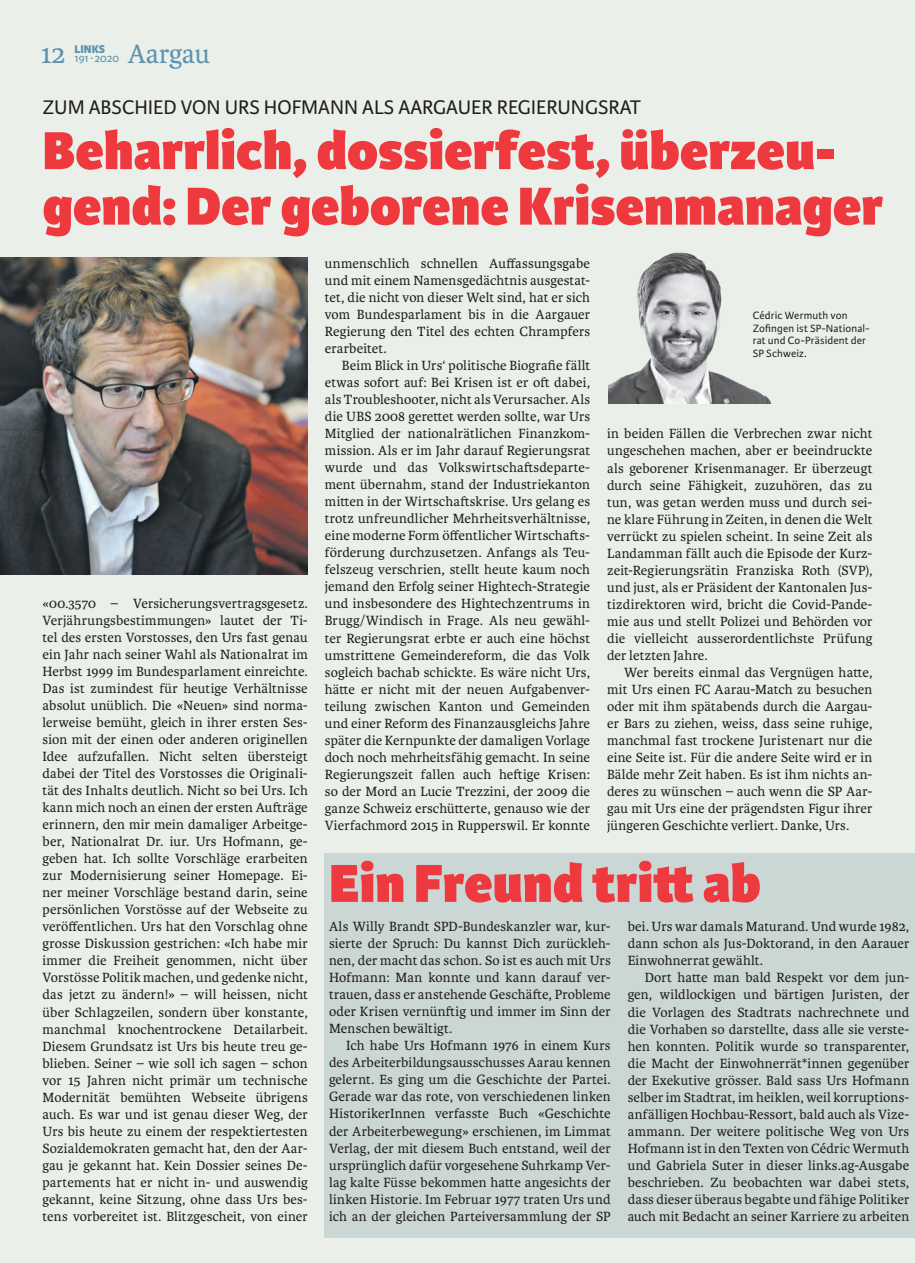
<style>
.page{position:relative;width:915px;height:1263px;background:#fff}
.page>*{position:absolute;margin:0;border:0;box-sizing:border-box;transform-origin:0 0}
.t1{font:800 57px/55.5px "Karmina Sans";color:#ee3a3e}
.t2{font:28.5px "Karmina";letter-spacing:-.005em;color:#5e93b0}
.t3{font:21px "Karmina Sans";color:#231f20}
.t4{font:14.25px/17px "Karmina";letter-spacing:.01em;color:#231f20;text-align:justify}
.t5{font:12px "Karmina Sans";color:#5e93b0}
.t6{font:800 12px "Karmina Sans";color:#5e93b0}
.t7{font:11.25px/12.8px "Karmina Sans";letter-spacing:.015em;color:#231f20}
</style>
<div class="page">
<div style="left:0;top:0;width:914px;height:1263px;background:#eaf0e9"></div>
<div style="left:325px;top:853px;width:589px;height:384px;background:#cad7d4"></div>
<img style="left:0;top:257px;width:308px;height:317px">
<img style="left:608px;top:252px;width:164px;height:152px">
<p class="t5" style="left:74px;top:52px;width:46px">191∙ 2020</p>
<h2 class="t2" style="left:128px;top:38px;width:84px">Aargau</h2>
<h3 class="t3" style="left:43px;top:95px;width:600px">ZUM ABSCHIED VON URS HOFMANN ALS AARGAUER REGIERUNGSRAT</h3>
<h1 class="t1" style="left:43px;top:125px;width:842px">Beharrlich, dossierfest, überzeu&shy;gend: Der geborene Krisenmanager</h1>
<h2 class="t2" style="left:40px;top:38px;width:27px">12</h2>
<p class="t6" style="left:74px;top:43px;width:32px">LINKS</p>
<p class="t4" style="left:43px;top:595px;width:267px">«00.3570 – Versicherungsvertragsgesetz.<br>Verjährungsbestimmungen» lautet der Ti&shy;tel des ersten Vorstosses, den Urs fast genau ein Jahr nach seiner Wahl als Nationalrat im Herbst 1999 im Bundesparlament einreichte.<br>Das ist zumindest für heutige Verhältnisse absolut unüblich. Die «Neuen» sind norma&shy;lerweise bemüht, gleich in ihrer ersten Ses&shy;sion mit der einen oder anderen originellen Idee aufzufallen. Nicht selten übersteigt dabei der Titel des Vorstosses die Originali&shy;tät des Inhalts deutlich. Nicht so bei Urs. Ich kann mich noch an einen der ersten Aufträge erinnern, den mir mein damaliger Arbeitge&shy;ber, Nationalrat Dr. iur. Urs Hofmann, ge&shy;geben hat. Ich sollte Vorschläge erarbeiten zur Modernisierung seiner Homepage. Ei&shy;ner meiner Vorschläge bestand darin, seine persönlichen Vorstösse auf der Webseite zu veröffentlichen. Urs hat den Vorschlag ohne grosse Diskussion gestrichen: «Ich habe mir immer die Freiheit genommen, nicht über Vorstösse Politik machen, und gedenke nicht, das jetzt zu ändern!» – will heissen, nicht über Schlagzeilen, sondern über konstante, manchmal knochentrockene Detailarbeit.<br>Diesem Grundsatz ist Urs bis heute treu ge&shy;blieben. Seiner – wie soll ich sagen – schon vor 15 Jahren nicht primär um technische Modernität bemühten Webseite übrigens auch. Es war und ist genau dieser Weg, der Urs bis heute zu einem der respektiertesten Sozialdemokraten gemacht hat, den der Aar&shy;gau je gekannt hat. Kein Dossier seines De&shy;partements hat er nicht in- und auswendig gekannt, keine Sitzung, ohne dass Urs bes&shy;tens vorbereitet ist. Blitzgescheit, von einer</p>
<p class="t4" style="left:325px;top:255px;width:267px">unmenschlich schnellen Auffassungsgabe und mit einem Namensgedächtnis ausgestat&shy;tet, die nicht von dieser Welt sind, hat er sich vom Bundesparlament bis in die Aargauer Regierung den Titel des echten Chrampfers erarbeitet.</p>
<p class="t4" style="left:325px;top:357px;width:267px;text-indent:17px">Beim Blick in Urs‘ politische Biografie fällt etwas sofort auf: Bei Krisen ist er oft dabei, als Troubleshooter, nicht als Verursacher. Als die UBS 2008 gerettet werden sollte, war Urs Mitglied der nationalrätlichen Finanzkom&shy;mission. Als er im Jahr darauf Regierungsrat wurde und das Volkswirtschaftsdeparte&shy;ment übernahm, stand der Industriekanton mitten in der Wirtschaftskrise. Urs gelang es trotz unfreundlicher Mehrheitsverhältnisse, eine moderne Form öffentlicher Wirtschafts&shy;förderung durchzusetzen. Anfangs als Teu&shy;felszeug verschrien, stellt heute kaum noch jemand den Erfolg seiner Hightech-Strategie und insbesondere des Hightechzentrums in Brugg/Windisch in Frage. Als neu gewähl&shy;ter Regierungsrat erbte er auch eine höchst umstrittene Gemeindereform, die das Volk sogleich bachab schickte. Es wäre nicht Urs, hätte er nicht mit der neuen Aufgabenver&shy;teilung zwischen Kanton und Gemeinden und einer Reform des Finanzausgleichs Jahre später die Kernpunkte der damaligen Vorlage doch noch mehrheitsfähig gemacht. In seine Regierungszeit fallen auch heftige Krisen: so der Mord an Lucie Trezzini, der 2009 die ganze Schweiz erschütterte, genauso wie der Vierfachmord 2015 in Rupperswil. Er konnte</p>
<p class="t7" style="left:752px;top:309px;width:118px">Cédric Wermuth von<br>Zofingen ist SP-National&shy;rat und Co-Präsident der<br>SP Schweiz.</p>
<p class="t4" style="left:607px;top:426px;width:267px">in beiden Fällen die Verbrechen zwar nicht ungeschehen machen, aber er beeindruckte als geborener Krisenmanager. Er überzeugt durch seine Fähigkeit, zuzuhören, das zu tun, was getan werden muss und durch sei&shy;ne klare Führung in Zeiten, in denen die Welt verrückt zu spielen scheint. In seine Zeit als Landamman fällt auch die Episode der Kurz&shy;zeit-Regierungsrätin Franziska Roth (SVP), und just, als er Präsident der Kantonalen Jus&shy;tizdirektoren wird, bricht die Covid-Pande&shy;mie aus und stellt Polizei und Behörden vor die vielleicht ausserordentlichste Prüfung der letzten Jahre.</p>
<p class="t4" style="left:607px;top:664px;width:267px;text-indent:17px">Wer bereits einmal das Vergnügen hatte, mit Urs einen FC Aarau-Match zu besuchen oder mit ihm spätabends durch die Aargau&shy;er Bars zu ziehen, weiss, dass seine ruhige, manchmal fast trockene Juristenart nur die eine Seite ist. Für die andere Seite wird er in Bälde mehr Zeit haben. Es ist ihm nichts an&shy;deres zu wünschen – auch wenn die SP Aar&shy;gau mit Urs eine der prägendsten Figur ihrer jüngeren Geschichte verliert. Danke, Urs.</p>
<h1 class="t1" style="left:329px;top:858px;width:433px">Ein Freund tritt ab</h1>
<p class="t4" style="left:329px;top:918px;width:283px">Als Willy Brandt SPD-Bundeskanzler war, kur&shy;sierte der Spruch: Du kannst Dich zurückleh&shy;nen, der macht das schon. So ist es auch mit Urs Hofmann: Man konnte und kann darauf ver&shy;trauen, dass er anstehende Geschäfte, Probleme oder Krisen vernünftig und immer im Sinn der Menschen bewältigt.</p>
<p class="t4" style="left:329px;top:1037px;width:283px;text-indent:17px">Ich habe Urs Hofmann 1976 in einem Kurs des Arbeiterbildungsausschusses Aarau kennen gelernt. Es ging um die Geschichte der Partei.<br>Gerade war das rote, von verschiedenen linken HistorikerInnen verfasste Buch «Geschichte der Arbeiterbewegung» erschienen, im Limmat Verlag, der mit diesem Buch entstand, weil der ursprünglich dafür vorgesehene Suhrkamp Ver&shy;lag kalte Füsse bekommen hatte angesichts der linken Historie. Im Februar 1977 traten Urs und ich an der gleichen Parteiversammlung der SP</p>
<p class="t4" style="left:627px;top:918px;width:283px">bei. Urs war damals Maturand. Und wurde 1982, dann schon als Jus-Doktorand, in den Aarauer Einwohnerrat gewählt.</p>
<p class="t4" style="left:627px;top:969px;width:283px;text-indent:17px">Dort hatte man bald Respekt vor dem jun&shy;gen, wildlockigen und bärtigen Juristen, der die Vorlagen des Stadtrats nachrechnete und die Vorhaben so darstellte, dass alle sie verste&shy;hen konnten. Politik wurde so transparenter, die Macht der Einwohnerrät*innen gegenüber der Exekutive grösser. Bald sass Urs Hofmann selber im Stadtrat, im heiklen, weil korruptions&shy;anfälligen Hochbau-Ressort, bald auch als Vize&shy;ammann. Der weitere politische Weg von Urs Hofmann ist in den Texten von Cédric Wermuth und Gabriela Suter in dieser links.ag-Ausgabe beschrieben. Zu beobachten war dabei stets, dass dieser überaus begabte und fähige Politiker auch mit Bedacht an seiner Karriere zu arbeiten</p>
</div>
